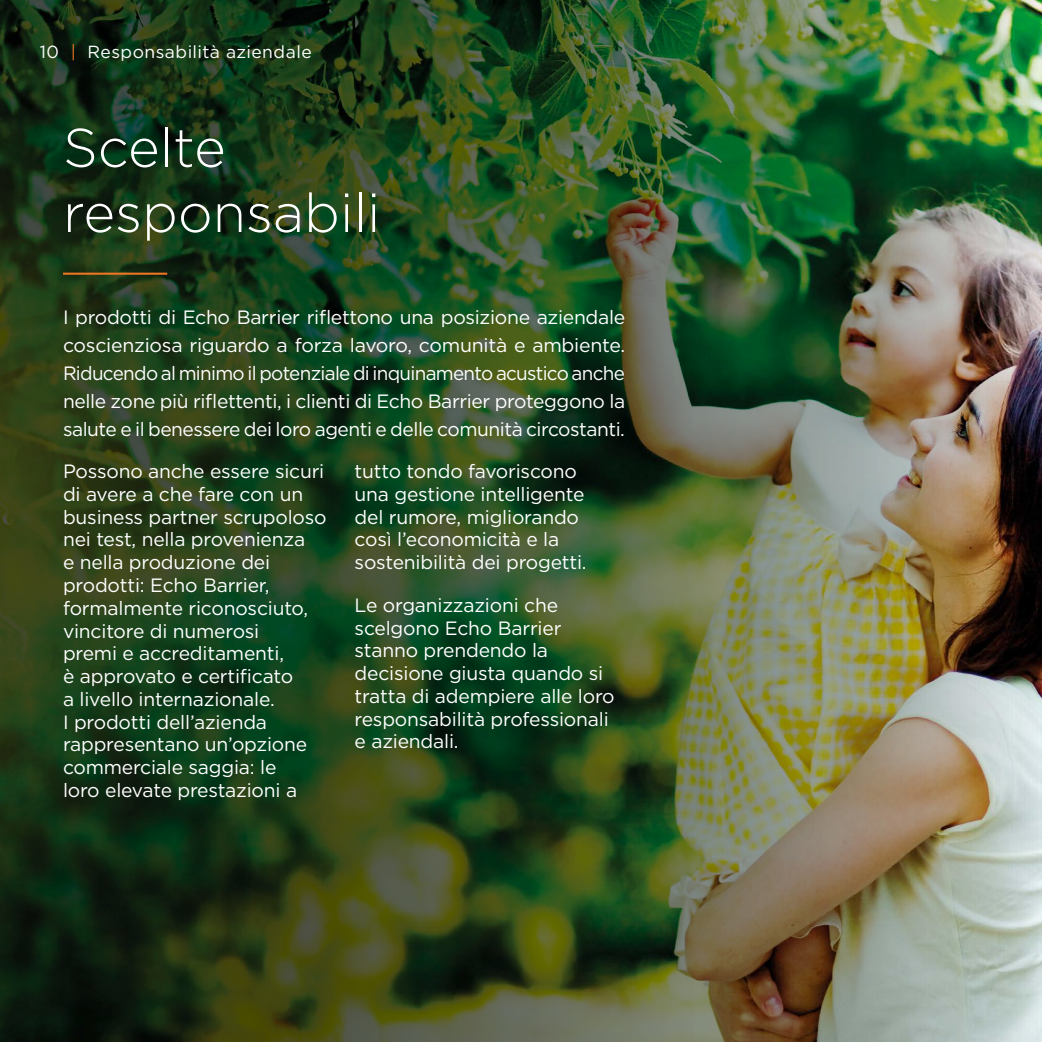
<style>
.page{position:relative;width:1042px;height:1042px;background:#fff}
.page>*{position:absolute;margin:0;border:0;box-sizing:border-box;transform-origin:0 0}
.t1{font:300 54.25px "Gotham";color:#fff}
.Paragraph_Style_4{font:19.25px/22.8px "Gotham";letter-spacing:-.01em;color:#fff}
.Body_11_space_line_1{font:19.25px/28px "Gotham";letter-spacing:-.025em;color:#fff;text-align:justify}
.bodycopy{font:17.5px "Gotham";letter-spacing:.025em;color:#fff}
.s1{color:#ee7523}
</style>
<div class="page">
<img style="left:0;top:0;width:1042px;height:1042px">
<hr style="left:63px;top:273px;width:104px;height:2px;background:#ee7523">
<p class="bodycopy" style="left:40px;top:41px;width:273px">10 <span class="s1">|</span> Responsabilità aziendale</p>
<p class="t1" style="left:63px;top:118px;width:164px">Scelte</p>
<p class="t1" style="left:63px;top:183px;width:319px">responsabili</p>
<p class="Body_11_space_line_1" style="left:63px;top:302px;width:564px">I prodotti di Echo Barrier riflettono una posizione aziendale coscienziosa riguardo a forza lavoro, comunità e ambiente.<br>Riducendo al minimo il potenziale di inquinamento acustico anche nelle zone più riflettenti, i clienti di Echo Barrier proteggono la salute e il benessere dei loro agenti e delle comunità circostanti.</p>
<p class="Paragraph_Style_4" style="left:63px;top:460px;width:265px">Possono anche essere sicuri di avere a che fare con un business partner scrupoloso nei test, nella provenienza<br>e nella produzione dei prodotti: Echo Barrier, formalmente riconosciuto, vincitore di numerosi<br>premi e accreditamenti,<br>è approvato e certificato<br>a livello internazionale.<br>I prodotti dell’azienda rappresentano un’opzione commerciale saggia: le<br>loro elevate prestazioni a</p>
<p class="Paragraph_Style_4" style="left:355px;top:460px;width:233px">tutto tondo favoriscono una gestione intelligente del rumore, migliorando così l’economicità e la sostenibilità dei progetti.</p>
<p class="Paragraph_Style_4" style="left:355px;top:593px;width:261px">Le organizzazioni che scelgono Echo Barrier stanno prendendo la decisione giusta quando si tratta di adempiere alle loro responsabilità professionali e aziendali.</p>
</div>
